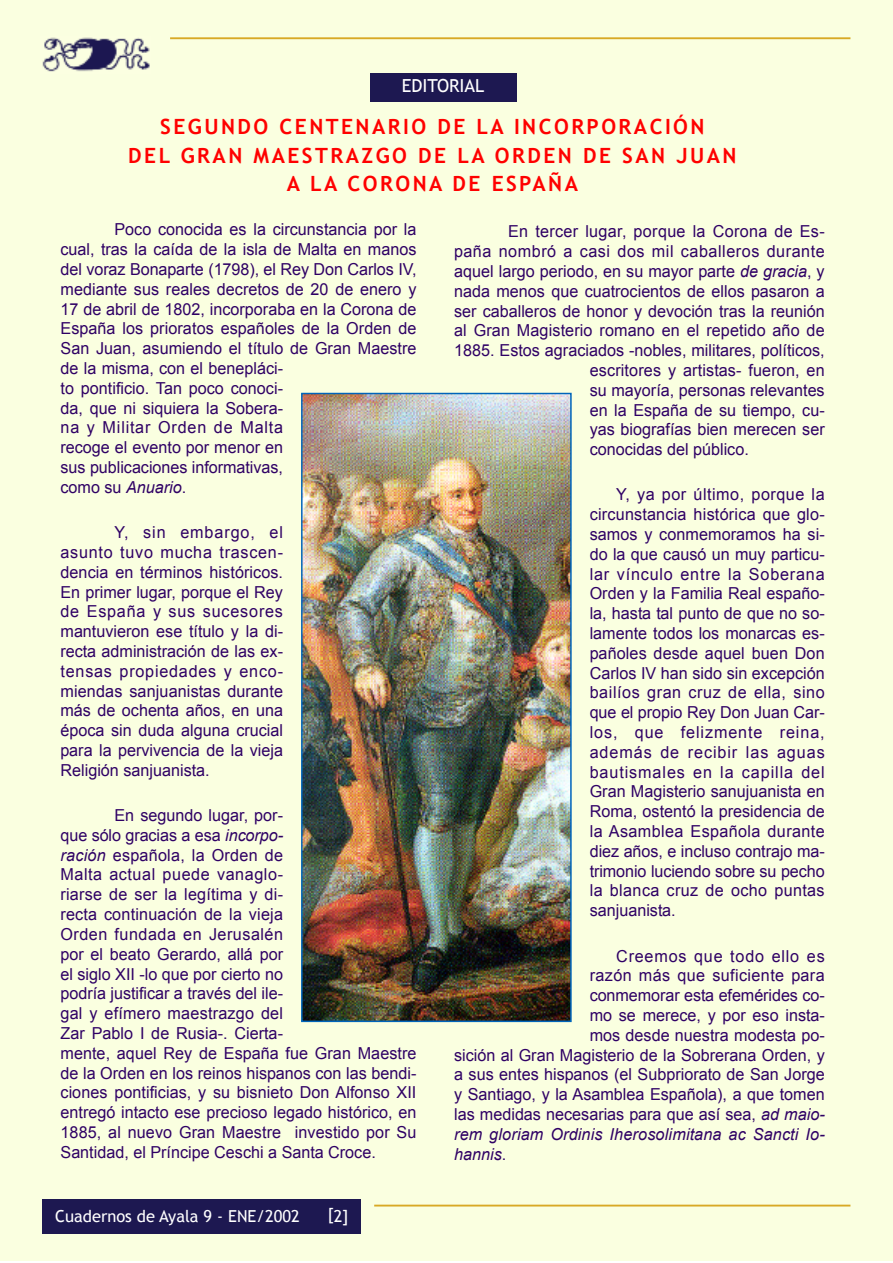
<style>
.page{position:relative;width:893px;height:1263px;background:#fff}
.page>*{position:absolute;margin:0;border:0;box-sizing:border-box;transform-origin:0 0}
.t1{font:700 21px/28.5px "Trebuchet MS";letter-spacing:.115em;color:#f00;text-align:center}
.t2{font:18px "Trebuchet MS";color:#fff}
.t3{font:16.5px/19.8px "Arial";color:#2f0065}
.t4{font:italic 16.5px "Arial";letter-spacing:.01em;color:#2f0065}
.t5{font:16.5px "Arial";letter-spacing:.035em;color:#2f0065}
.t6{font:16.5px "Arial";letter-spacing:.02em;color:#2f0065}
.t7{font:16.5px "Trebuchet MS";color:#fff}
.t8{font:16.5px "Arial";letter-spacing:.025em;color:#2f0065}
.t9{font:16.5px "Arial";letter-spacing:.05em;color:#2f0065}
.s1{font-style:italic}
.s2{font-style:normal}
</style>
<div class="page">
<div style="left:0;top:0;width:893px;height:1261px;background:#faffe0"></div>
<div style="left:43px;top:1199px;width:318px;height:34px;background:#1d1851"></div>
<hr style="left:374px;top:1204px;width:476px;height:2px;background:#d8a925">
<hr style="left:170px;top:37px;width:680px;height:2px;background:#d8a925">
<div style="left:370px;top:73px;width:146px;height:29px;background:#1d1851"></div>
<img style="left:42px;top:37px;width:108px;height:35px">
<img style="left:304px;top:396px;width:265px;height:623px">
<div style="left:301px;top:393px;width:271px;height:629px;border:2px solid #0064ba"></div>
<p class="t2" style="left:402px;top:75px;width:84px">EDITORIAL</p>
<p class="t1" style="left:128px;top:112px;width:610px">SEGUNDO CENTENARIO DE LA INCORPORACIÓN<br>DEL GRAN MAESTRAZGO DE LA ORDEN DE SAN JUAN<br>A LA CORONA DE ESPAÑA</p>
<p class="t3" style="left:61px;top:220px;width:357px;text-indent:54px">Poco conocida es la circunstancia por la cual, tras la caída de la isla de Malta en manos del voraz Bonaparte (1798), el Rey Don Carlos IV, mediante sus reales decretos de 20 de enero y 17 de abril de 1802, incorporaba en la Corona de España los prioratos españoles de la Orden de San Juan, asumiendo el título de Gran Maestre de la misma, con el benepláci-<br>to pontificio. Tan poco conoci-<br>da, que ni siquiera la Sobera-<br>na y Militar Orden de Malta<br>recoge el evento por menor en<br>sus publicaciones informativas,<br>como su <span class="s1">Anuario</span>.</p>
<p class="t3" style="left:61px;top:522px;width:224px;text-align:justify;text-indent:54px">Y, sin embargo, el asunto tuvo mucha trascen&shy;dencia en términos históricos.<br>En primer lugar, porque el Rey de España y sus sucesores mantuvieron ese título y la di&shy;recta administración de las ex&shy;tensas propiedades y enco&shy;miendas sanjuanistas durante más de ochenta años, en una época sin duda alguna crucial para la pervivencia de la vieja Religión sanjuanista.</p>
<p class="t3" style="left:61px;top:805px;width:357px;text-indent:54px">En segundo lugar, por-<br>que sólo gracias a esa <span class="s1">incorpo-<br>ración</span> española, la Orden de<br>Malta actual puede vanaglo-<br>riarse de ser la legítima y di-<br>recta continuación de la vieja<br>Orden fundada en Jerusalén<br>por el beato Gerardo, allá por<br>el siglo XII -lo que por cierto no<br>podría justificar a través del ile-<br>gal y efímero maestrazgo del<br>Zar Pablo I de Rusia-. Cierta-<br>mente, aquel Rey de España fue Gran Maestre de la Orden en los reinos hispanos con las bendi&shy;ciones pontificias, y su bisnieto Don Alfonso XII entregó intacto ese precioso legado histórico, en 1885, al nuevo Gran Maestre investido por Su Santidad, el Príncipe Ceschi a Santa Croce.</p>
<p class="t7" style="left:55px;top:1206px;width:246px">Cuadernos de Ayala 9 - ENE/2002</p>
<p class="t7" style="left:328px;top:1206px;width:22px">[2]</p>
<p class="t6" style="left:508px;top:222px;width:318px">En tercer lugar, porque la Corona de Es-</p>
<p class="t5" style="left:454px;top:242px;width:372px">paña nombró a casi dos mil caballeros durante</p>
<p class="t3" style="left:454px;top:261px;width:372px">aquel largo periodo, en su mayor parte <span class="s1">de gracia</span>, y</p>
<p class="t3" style="left:454px;top:281px;width:372px">nada menos que cuatrocientos de ellos pasaron a</p>
<p class="t3" style="left:454px;top:301px;width:372px">ser caballeros de honor y devoción tras la reunión</p>
<p class="t3" style="left:454px;top:321px;width:372px">al Gran Magisterio romano en el repetido año de</p>
<p class="t3" style="left:454px;top:340px;width:372px">1885. Estos agraciados -nobles, militares, políticos,</p>
<p class="t3" style="left:590px;top:360px;width:237px">escritores y artistas- fueron, en</p>
<p class="t3" style="left:590px;top:380px;width:237px">su mayoría, personas relevantes</p>
<p class="t3" style="left:590px;top:400px;width:237px">en la España de su tiempo, cu-</p>
<p class="t3" style="left:590px;top:420px;width:237px">yas biografías bien merecen ser</p>
<p class="t3" style="left:590px;top:439px;width:161px">conocidas del público.</p>
<p class="t3" style="left:590px;top:485px;width:237px;text-align:justify;text-indent:26px">Y, ya por último, porque la circunstancia histórica que glo&shy;samos y conmemoramos ha si&shy;do la que causó un muy particu&shy;lar vínculo entre la Soberana Orden y la Familia Real españo&shy;la, hasta tal punto de que no so&shy;lamente todos los monarcas es&shy;pañoles desde aquel buen Don Carlos IV han sido sin excepción bailíos gran cruz de ella, sino que el propio Rey Don Juan Car&shy;los, que felizmente reina, además de recibir las aguas bautismales en la capilla del Gran Magisterio sanujuanista en Roma, ostentó la presidencia de la Asamblea Española durante diez años, e incluso contrajo ma&shy;trimonio luciendo sobre su pecho la blanca cruz de ocho puntas sanjuanista.</p>
<p class="t9" style="left:616px;top:947px;width:210px">Creemos que todo ello es</p>
<p class="t8" style="left:590px;top:966px;width:237px">razón más que suficiente para</p>
<p class="t3" style="left:590px;top:985px;width:237px">conmemorar esta efemérides co-</p>
<p class="t3" style="left:590px;top:1005px;width:237px">mo se merece, y por eso insta-</p>
<p class="t3" style="left:590px;top:1025px;width:237px">mos desde nuestra modesta po-</p>
<p class="t3" style="left:454px;top:1045px;width:372px">sición al Gran Magisterio de la Sobrerana Orden, y</p>
<p class="t3" style="left:454px;top:1065px;width:372px">a sus entes hispanos (el Subpriorato de San Jorge</p>
<p class="t3" style="left:454px;top:1084px;width:372px">y Santiago, y la Asamblea Española), a que tomen</p>
<p class="t3" style="left:454px;top:1104px;width:371px">las medidas necesarias para que así sea, <span class="s1">ad maio-</span></p>
<p class="t4" style="left:454px;top:1125px;width:371px">rem gloriam Ordinis Iherosolimitana ac Sancti Io-</p>
<p class="t4" style="left:454px;top:1145px;width:54px">hannis<span class="s2">.</span></p>
</div>
